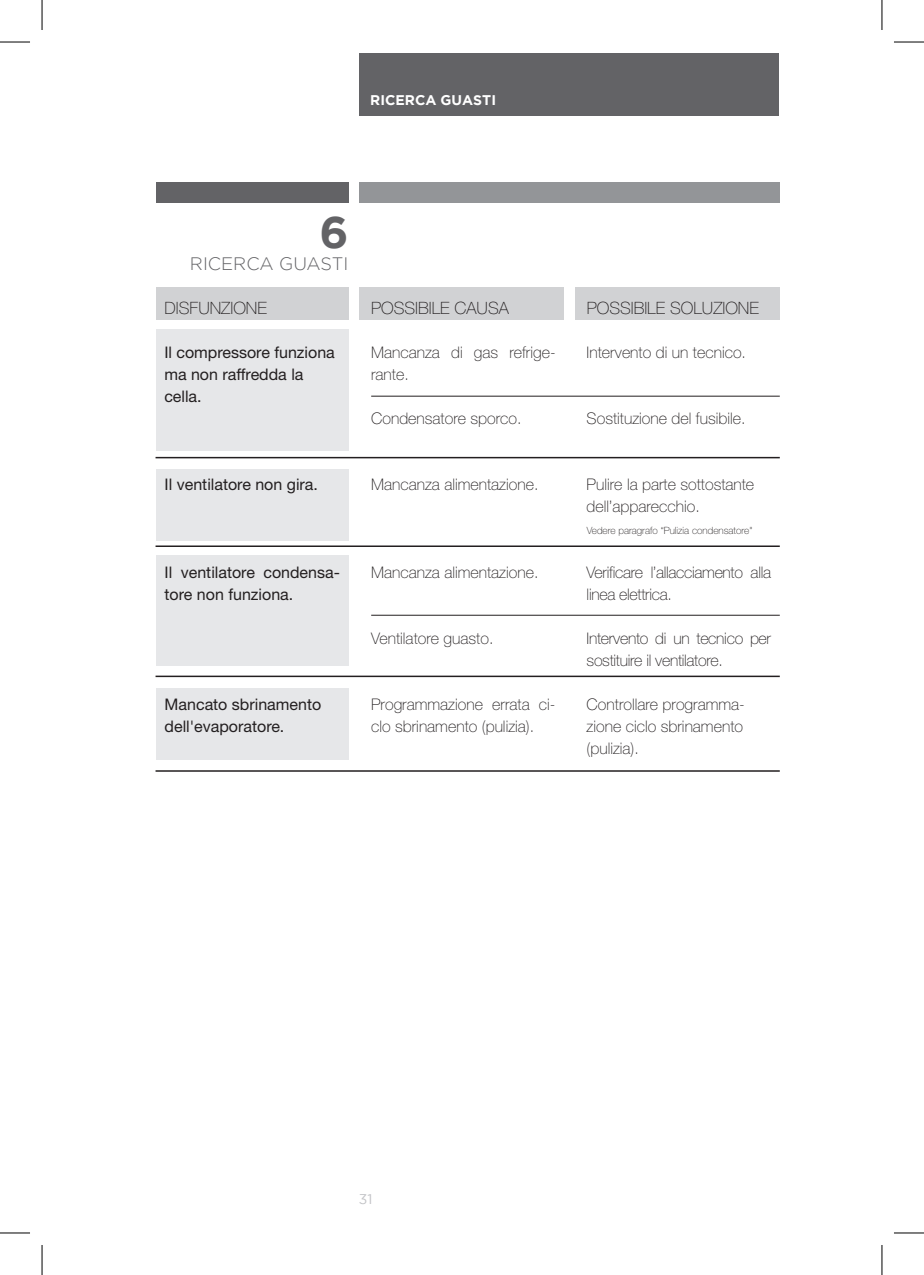
<style>
.page{position:relative;width:924px;height:1275px;background:#fff}
.page>*{position:absolute;margin:0;border:0;box-sizing:border-box;transform-origin:0 0}
.t1{font:700 44px "Gotham";color:#636366}
.t2{font:300 18px "Gotham";color:#636366}
.t3{font:100 17px "Helvetica Neue LT Std";color:#231f20}
.t4{font:100 16px/22px "Helvetica Neue LT Std";color:#231f20}
.t5{font:16px/22px "Helvetica Neue LT Std";color:#231f20}
.t6{font:100 16px/22px "Helvetica Neue LT Std";letter-spacing:-.02em;color:#231f20}
.t7{font:700 14px "Gotham";color:#fff}
.t8{font:14px "Gotham";color:#c2c3c6}
.t9{font:100 10px "Helvetica Neue LT Std";color:#231f20}
</style>
<div class="page">
<div style="left:359px;top:53px;width:419px;height:63px;background:#636366"></div>
<div style="left:155px;top:183px;width:193px;height:20px;background:#636366"></div>
<div style="left:359px;top:183px;width:420px;height:20px;background:#939598"></div>
<div style="left:155px;top:287px;width:193px;height:32px;background:#d1d2d4"></div>
<div style="left:359px;top:287px;width:204px;height:32px;background:#d1d2d4"></div>
<div style="left:575px;top:287px;width:204px;height:32px;background:#d1d2d4"></div>
<div style="left:155px;top:329px;width:193px;height:121px;background:#e6e7e9"></div>
<div style="left:155px;top:469px;width:193px;height:71px;background:#e6e7e9"></div>
<div style="left:155px;top:555px;width:193px;height:111px;background:#e6e7e9"></div>
<div style="left:155px;top:688px;width:193px;height:71px;background:#e6e7e9"></div>
<hr style="left:371px;top:396px;width:408px;height:1px;background:#231f20">
<hr style="left:155px;top:457px;width:624px;height:1px;background:#231f20">
<hr style="left:371px;top:615px;width:408px;height:1px;background:#231f20">
<hr style="left:155px;top:770px;width:624px;height:1px;background:#231f20">
<hr style="left:155px;top:545px;width:624px;height:2px;background:#231f20">
<hr style="left:155px;top:675px;width:624px;height:2px;background:#231f20">
<hr style="left:0;top:42px;width:30px;height:1px;background:#000">
<hr style="left:893px;top:42px;width:30px;height:1px;background:#000">
<hr style="left:0;top:1232px;width:30px;height:1px;background:#000">
<hr style="left:893px;top:1232px;width:30px;height:1px;background:#000">
<hr style="left:42px;top:0;width:1px;height:30px;background:#000">
<hr style="left:42px;top:1245px;width:1px;height:30px;background:#000">
<hr style="left:881px;top:0;width:1px;height:30px;background:#000">
<hr style="left:881px;top:1245px;width:1px;height:30px;background:#000">
<p class="t7" style="left:370px;top:92px;width:127px">RICERCA GUASTI</p>
<h1 class="t1" style="left:319px;top:207px;width:31px">6</h1>
<p class="t2" style="left:190px;top:254px;width:160px">RICERCA GUASTI</p>
<p class="t3" style="left:164px;top:298px;width:104px">DISFUNZIONE</p>
<p class="t3" style="left:371px;top:298px;width:139px">POSSIBILE CAUSA</p>
<p class="t3" style="left:586px;top:298px;width:174px">POSSIBILE SOLUZIONE</p>
<p class="t5" style="left:164px;top:341px;width:172px">Il compressore funziona ma non raffredda la cella.</p>
<p class="t4" style="left:371px;top:341px;width:186px">Mancanza di gas refrige&shy;rante.</p>
<p class="t4" style="left:586px;top:341px;width:161px">Intervento di un tecnico.</p>
<p class="t5" style="left:164px;top:473px;width:155px">Il ventilatore non gira.</p>
<p class="t5" style="left:164px;top:561px;width:177px">Il ventilatore condensa&shy;tore non funziona.</p>
<p class="t4" style="left:371px;top:407px;width:152px">Condensatore sporco.</p>
<p class="t4" style="left:586px;top:407px;width:160px">Sostituzione del fusibile.</p>
<p class="t4" style="left:371px;top:473px;width:169px">Mancanza alimentazione.</p>
<p class="t4" style="left:586px;top:473px;width:169px">Pulire la parte sottostante dell’apparecchio.</p>
<p class="t9" style="left:586px;top:524px;width:167px">Vedere paragrafo “Pulizia condensatore"</p>
<p class="t4" style="left:371px;top:561px;width:169px">Mancanza alimentazione.</p>
<p class="t6" style="left:586px;top:561px;width:186px">Verificare l’allacciamento alla linea elettrica.</p>
<p class="t4" style="left:371px;top:627px;width:124px">Ventilatore guasto.</p>
<p class="t6" style="left:586px;top:627px;width:186px">Intervento di un tecnico per sostituire il ventilatore.</p>
<p class="t5" style="left:164px;top:693px;width:158px">Mancato sbrinamento dell'evaporatore.</p>
<p class="t4" style="left:586px;top:693px;width:159px;text-align:justify">Controllare programma&shy;zione ciclo sbrinamento (pulizia).</p>
<p class="t4" style="left:371px;top:693px;width:186px">Programmazione errata ci&shy;clo sbrinamento (pulizia).</p>
<p class="t8" style="left:359px;top:1191px;width:15px">31</p>
</div>
